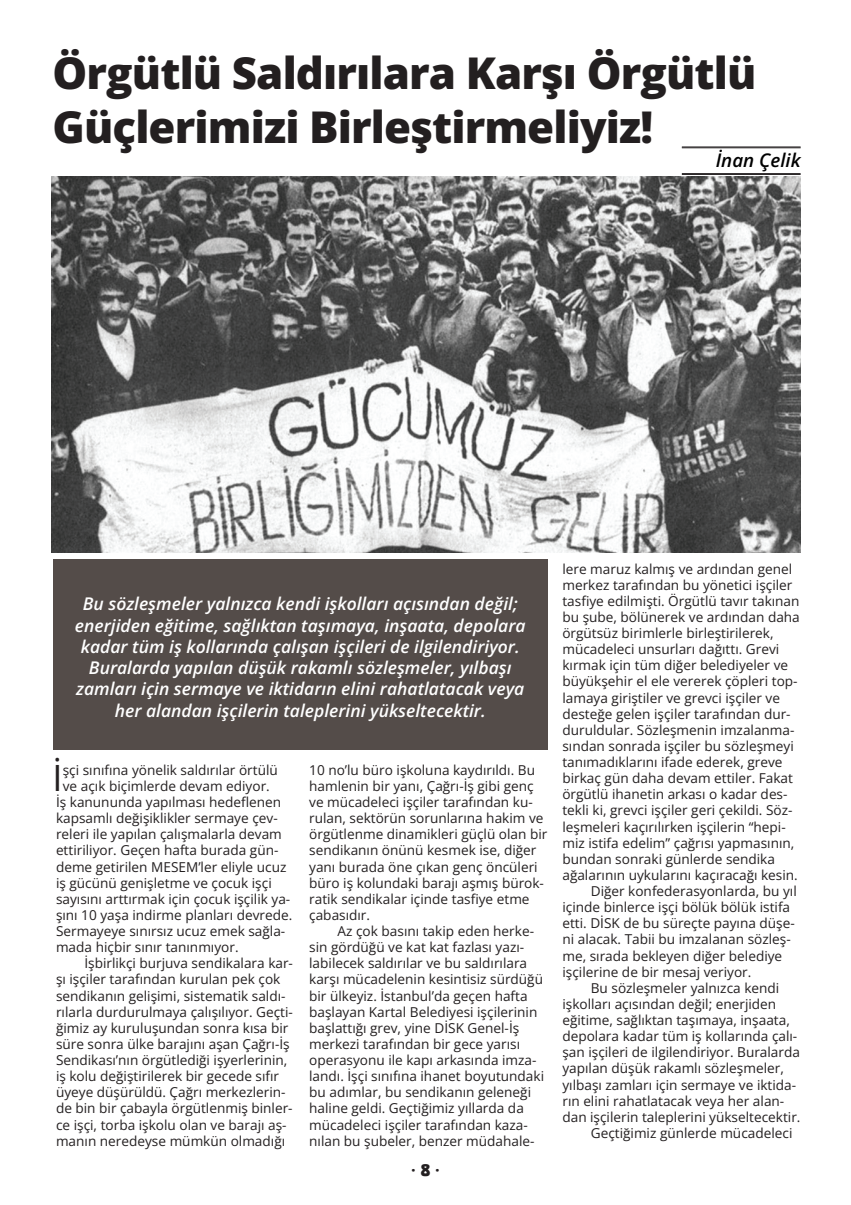
<style>
.page{position:relative;width:851px;height:1205px;background:#fff}
.page>*{position:absolute;margin:0;border:0;box-sizing:border-box;transform-origin:0 0}
.t1{font:43.75px/53.9px "Open Sans";letter-spacing:-.02em;color:#231f20}
.t2{font:36.25px "Open Sans";color:#231f20}
.t3{font:italic 18.75px "Open Sans";color:#000}
.t4{font:italic 17.5px/21.2px "Open Sans";color:#fff;text-align:center}
.t5{font:16.25px "Open Sans";color:#231f20}
.t6{font:13.62px/16.1px "Open Sans";color:#231f20}
.s1{font-family:"Revue BT"}
</style>
<div class="page">
<img style="left:51px;top:176px;width:749px;height:376px">
<hr style="left:681px;top:147px;width:119px;height:1px;background:#231f20">
<hr style="left:681px;top:148px;width:119px;height:1px;background:#231f20">
<hr style="left:681px;top:173px;width:119px;height:1px;background:#231f20">
<hr style="left:681px;top:174px;width:119px;height:1px;background:#231f20">
<div style="left:53px;top:559px;width:494px;height:190px;background:#544c49"></div>
<h1 class="t1" style="left:53px;top:45px;width:705px">Örgütlü Saldırılara Karşı Örgütlü<br>Güçlerimizi Birleştirmeliyiz!</h1>
<h3 class="t3" style="left:715px;top:147px;width:86px">İnan Çelik</h3>
<p class="t4" style="left:75px;top:593px;width:452px">Bu sözleşmeler yalnızca kendi işkolları açısından değil; enerjiden eğitime, sağlıktan taşımaya, inşaata, depolara kadar tüm iş kollarında çalışan işçileri de ilgilendiriyor.<br>Buralarda yapılan düşük rakamlı sözleşmeler, yılbaşı zamları için sermaye ve iktidarın elini rahatlatacak veya her alandan işçilerin taleplerini yükseltecektir.</p>
<h2 class="t2" style="left:53px;top:753px;width:12px">İ</h2>
<p class="t6" style="left:63px;top:761px;width:216px">şçi sınıfına yönelik saldırılar örtülü</p>
<p class="t6" style="left:63px;top:777px;width:208px">ve açık biçimlerde devam ediyor.</p>
<p class="t6" style="left:56px;top:793px;width:227px">İş kanununda yapılması hedeflenen</p>
<p class="t6" style="left:56px;top:810px;width:223px">kapsamlı değişiklikler sermaye çev-</p>
<p class="t6" style="left:56px;top:826px;width:227px">releri ile yapılan çalışmalarla devam</p>
<p class="t6" style="left:56px;top:842px;width:224px">ettiriliyor. Geçen hafta burada gün-</p>
<p class="t6" style="left:56px;top:858px;width:232px">deme getirilen MESEM’ler eliyle ucuz</p>
<p class="t6" style="left:56px;top:874px;width:217px">iş gücünü genişletme ve çocuk işçi</p>
<p class="t6" style="left:56px;top:890px;width:236px">sayısını arttırmak için çocuk işçilik ya-</p>
<p class="t6" style="left:56px;top:906px;width:238px">şını 10 yaşa indirme planları devrede.</p>
<p class="t6" style="left:56px;top:922px;width:231px">Sermayeye sınırsız ucuz emek sağla-</p>
<p class="t6" style="left:56px;top:939px;width:184px">mada hiçbir sınır tanınmıyor.</p>
<p class="t6" style="left:84px;top:955px;width:210px">İşbirlikçi burjuva sendikalara kar-</p>
<p class="t6" style="left:56px;top:971px;width:226px">şı işçiler tarafından kurulan pek çok</p>
<p class="t6" style="left:56px;top:987px;width:231px">sendikanın gelişimi, sistematik saldı-</p>
<p class="t6" style="left:56px;top:1003px;width:238px">rılarla durdurulmaya çalışılıyor. Geçti-</p>
<p class="t6" style="left:56px;top:1019px;width:234px">ğimiz ay kuruluşundan sonra kısa bir</p>
<p class="t6" style="left:56px;top:1035px;width:235px">süre sonra ülke barajını aşan Çağrı-İş</p>
<p class="t6" style="left:56px;top:1051px;width:233px">Sendikası’nın örgütlediği işyerlerinin,</p>
<p class="t6" style="left:56px;top:1068px;width:224px">iş kolu değiştirilerek bir gecede sıfır</p>
<p class="t6" style="left:56px;top:1084px;width:231px">üyeye düşürüldü. Çağrı merkezlerin-</p>
<p class="t6" style="left:56px;top:1100px;width:238px">de bin bir çabayla örgütlenmiş binler-</p>
<p class="t6" style="left:56px;top:1116px;width:232px">ce işçi, torba işkolu olan ve barajı aş-</p>
<p class="t6" style="left:56px;top:1132px;width:231px">manın neredeyse mümkün olmadığı</p>
<p class="t6" style="left:309px;top:761px;width:239px">10 no’lu büro işkoluna kaydırıldı. Bu hamlenin bir yanı, Çağrı-İş gibi genç ve mücadeleci işçiler tarafından ku&shy;rulan, sektörün sorunlarına hakim ve örgütlenme dinamikleri güçlü olan bir sendikanın önünü kesmek ise, diğer yanı burada öne çıkan genç öncüleri büro iş kolundaki barajı aşmış bürok&shy;ratik sendikalar içinde tasfiye etme çabasıdır.</p>
<p class="t6" style="left:309px;top:922px;width:236px;text-indent:28px">Az çok basını takip eden herke&shy;sin gördüğü ve kat kat fazlası yazı&shy;labilecek saldırılar ve bu saldırılara karşı mücadelenin kesintisiz sürdüğü bir ülkeyiz. İstanbul’da geçen hafta başlayan Kartal Belediyesi işçilerinin başlattığı grev, yine DİSK Genel-İş merkezi tarafından bir gece yarısı operasyonu ile kapı arkasında imza&shy;landı. İşçi sınıfına ihanet boyutundaki bu adımlar, bu sendikanın geleneği haline geldi. Geçtiğimiz yıllarda da mücadeleci işçiler tarafından kaza&shy;nılan bu şubeler, benzer müdahale-</p>
<p class="t5" style="left:411px;top:1159px;width:30px">· <span class="s1">8</span> ·</p>
<p class="t6" style="left:562px;top:560px;width:231px">lere maruz kalmış ve ardından genel</p>
<p class="t6" style="left:562px;top:576px;width:231px">merkez tarafından bu yönetici işçiler</p>
<p class="t6" style="left:562px;top:592px;width:238px">tasfiye edilmişti. Örgütlü tavır takınan</p>
<p class="t6" style="left:562px;top:608px;width:239px">bu şube, bölünerek ve ardından daha</p>
<p class="t6" style="left:562px;top:624px;width:213px">örgütsüz birimlerle birleştirilerek,</p>
<p class="t6" style="left:562px;top:641px;width:218px">mücadeleci unsurları dağıttı. Grevi</p>
<p class="t6" style="left:562px;top:657px;width:227px">kırmak için tüm diğer belediyeler ve</p>
<p class="t6" style="left:562px;top:673px;width:237px">büyükşehir el ele vererek çöpleri top-</p>
<p class="t6" style="left:562px;top:689px;width:219px">lamaya giriştiler ve grevci işçiler ve</p>
<p class="t6" style="left:562px;top:705px;width:230px">desteğe gelen işçiler tarafından dur-</p>
<p class="t6" style="left:562px;top:721px;width:233px">duruldular. Sözleşmenin imzalanma-</p>
<p class="t6" style="left:562px;top:737px;width:233px">sından sonrada işçiler bu sözleşmeyi</p>
<p class="t6" style="left:562px;top:754px;width:221px">tanımadıklarını ifade ederek, greve</p>
<p class="t6" style="left:562px;top:770px;width:232px">birkaç gün daha devam ettiler. Fakat</p>
<p class="t6" style="left:562px;top:786px;width:226px">örgütlü ihanetin arkası o kadar des-</p>
<p class="t6" style="left:562px;top:802px;width:231px">tekli ki, grevci işçiler geri çekildi. Söz-</p>
<p class="t6" style="left:562px;top:818px;width:225px">leşmeleri kaçırılırken işçilerin “hepi-</p>
<p class="t6" style="left:562px;top:834px;width:233px">miz istifa edelim” çağrısı yapmasının,</p>
<p class="t6" style="left:562px;top:850px;width:214px">bundan sonraki günlerde sendika</p>
<p class="t6" style="left:562px;top:866px;width:237px">ağalarının uykularını kaçıracağı kesin.</p>
<p class="t6" style="left:590px;top:883px;width:207px">Diğer konfederasyonlarda, bu yıl</p>
<p class="t6" style="left:562px;top:899px;width:229px">içinde binlerce işçi bölük bölük istifa</p>
<p class="t6" style="left:562px;top:915px;width:234px">etti. DİSK de bu süreçte payına düşe-</p>
<p class="t6" style="left:562px;top:931px;width:230px">ni alacak. Tabii bu imzalanan sözleş-</p>
<p class="t6" style="left:562px;top:947px;width:221px">me, sırada bekleyen diğer belediye</p>
<p class="t6" style="left:562px;top:963px;width:190px">işçilerine de bir mesaj veriyor.</p>
<p class="t6" style="left:590px;top:979px;width:190px">Bu sözleşmeler yalnızca kendi</p>
<p class="t6" style="left:562px;top:995px;width:215px">işkolları açısından değil; enerjiden</p>
<p class="t6" style="left:562px;top:1011px;width:229px">eğitime, sağlıktan taşımaya, inşaata,</p>
<p class="t6" style="left:562px;top:1028px;width:236px">depolara kadar tüm iş kollarında çalı-</p>
<p class="t6" style="left:562px;top:1044px;width:239px">şan işçileri de ilgilendiriyor. Buralarda</p>
<p class="t6" style="left:562px;top:1060px;width:223px">yapılan düşük rakamlı sözleşmeler,</p>
<p class="t6" style="left:562px;top:1076px;width:235px">yılbaşı zamları için sermaye ve iktida-</p>
<p class="t6" style="left:562px;top:1092px;width:223px">rın elini rahatlatacak veya her alan-</p>
<p class="t6" style="left:562px;top:1108px;width:239px">dan işçilerin taleplerini yükseltecektir.</p>
<p class="t6" style="left:590px;top:1124px;width:203px">Geçtiğimiz günlerde mücadeleci</p>
</div>
